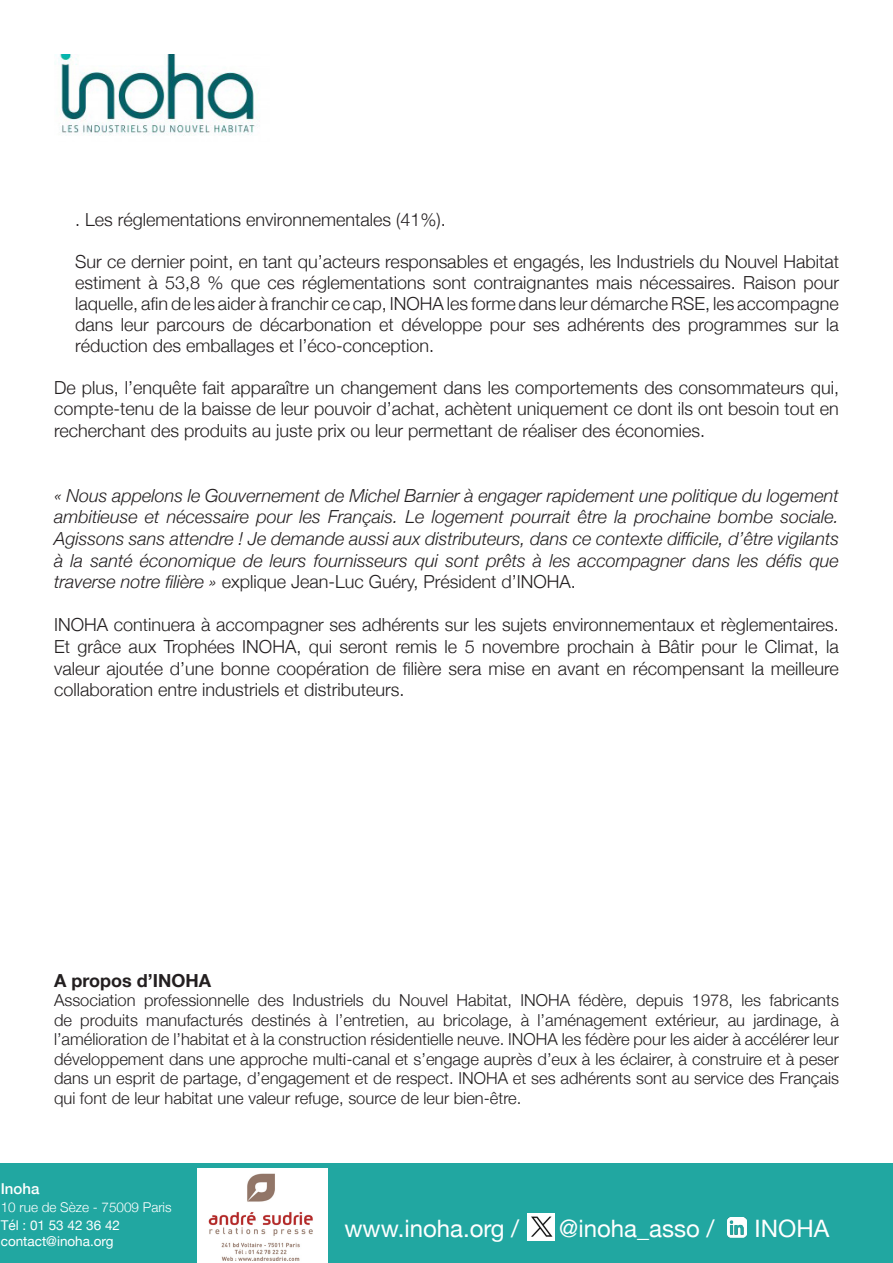
<style>
.page{position:relative;width:893px;height:1263px;background:#fff}
.page>*{position:absolute;margin:0;border:0;box-sizing:border-box;transform-origin:0 0}
.t1{font:24px "Helvetica Neue";color:#fff}
.t2{font:300 18px/21px "Helvetica Neue";color:#231f20;text-align:justify}
.t3{font:italic 300 18px/21.6px "Helvetica Neue";color:#231f20;text-align:justify}
.t4{font:700 18px "Helvetica Neue";color:#231f20}
.t5{font:300 16.5px/19.5px "Helvetica Neue";color:#231f20;text-align:justify}
.t6{font:500 15px "Helvetica Neue";color:#fff}
.t7{font:13.5px "Helvetica Neue";color:#fff}
.t8{font:300 13.5px "Helvetica Neue";color:#fff}
.s1{font-style:normal}
</style>
<div class="page">
<div style="left:0;top:1163px;width:893px;height:100px;background:#21a7a1"></div>
<img style="left:55px;top:54px;width:203px;height:82px">
<img style="left:197px;top:1168px;width:130px;height:95px">
<img style="left:727px;top:1217px;width:20px;height:20px">
<img style="left:528px;top:1214px;width:27px;height:27px">
<p class="t2" style="left:75px;top:208px;width:372px">. Les réglementations environnementales (41%).</p>
<p class="t2" style="left:75px;top:250px;width:765px">Sur ce dernier point, en tant qu’acteurs responsables et engagés, les Industriels du Nouvel Habitat estiment à 53,8 % que ces réglementations sont contraignantes mais nécessaires. Raison pour laquelle, afin de les aider à franchir ce cap, INOHA les forme dans leur démarche RSE, les accompagne dans leur parcours de décarbonation et développe pour ses adhérents des programmes sur la réduction des emballages et l’éco-conception.</p>
<p class="t2" style="left:54px;top:376px;width:786px">De plus, l’enquête fait apparaître un changement dans les comportements des consommateurs qui, compte-tenu de la baisse de leur pouvoir d’achat, achètent uniquement ce dont ils ont besoin tout en recherchant des produits au juste prix ou leur permettant de réaliser des économies.</p>
<p class="t3" style="left:54px;top:483px;width:786px">« Nous appelons le Gouvernement de Michel Barnier à engager rapidement une politique du logement ambitieuse et nécessaire pour les Français. Le logement pourrait être la prochaine bombe sociale.<br>Agissons sans attendre ! Je demande aussi aux distributeurs, dans ce contexte difficile, d’être vigilants à la santé économique de leurs fournisseurs qui sont prêts à les accompagner dans les défis que traverse notre filière » <span class="s1">explique Jean-Luc Guéry, Président d’INOHA.</span></p>
<p class="t2" style="left:54px;top:613px;width:786px;line-height:21.6px">INOHA continuera à accompagner ses adhérents sur les sujets environnementaux et règlementaires.<br>Et grâce aux Trophées INOHA, qui seront remis le 5 novembre prochain à Bâtir pour le Climat, la valeur ajoutée d’une bonne coopération de filière sera mise en avant en récompensant la meilleure collaboration entre industriels et distributeurs.</p>
<p class="t4" style="left:54px;top:966px;width:158px">A propos d’INOHA</p>
<p class="t5" style="left:54px;top:989px;width:786px">Association professionnelle des Industriels du Nouvel Habitat, INOHA fédère, depuis 1978, les fabricants de produits manufacturés destinés à l’entretien, au bricolage, à l’aménagement extérieur, au jardinage, à l’amélioration de l’habitat et à la construction résidentielle neuve. INOHA les fédère pour les aider à accélérer leur développement dans une approche multi-canal et s’engage auprès d’eux à les éclairer, à construire et à peser dans un esprit de partage, d’engagement et de respect. INOHA et ses adhérents sont au service des Français qui font de leur habitat une valeur refuge, source de leur bien-être.</p>
<p class="t6" style="left:1px;top:1177px;width:40px">Inoha</p>
<p class="t8" style="left:1px;top:1196px;width:172px">10 rue de Sèze - 75009 Paris</p>
<p class="t7" style="left:1px;top:1216px;width:121px">Tél : 01 53 42 36 42</p>
<p class="t7" style="left:1px;top:1232px;width:114px">contact@inoha.org</p>
<p class="t1" style="left:344px;top:1211px;width:176px">www.inoha.org /</p>
<p class="t1" style="left:559px;top:1211px;width:157px">@inoha_asso /</p>
<p class="t1" style="left:754px;top:1211px;width:76px">INOHA</p>
</div>
